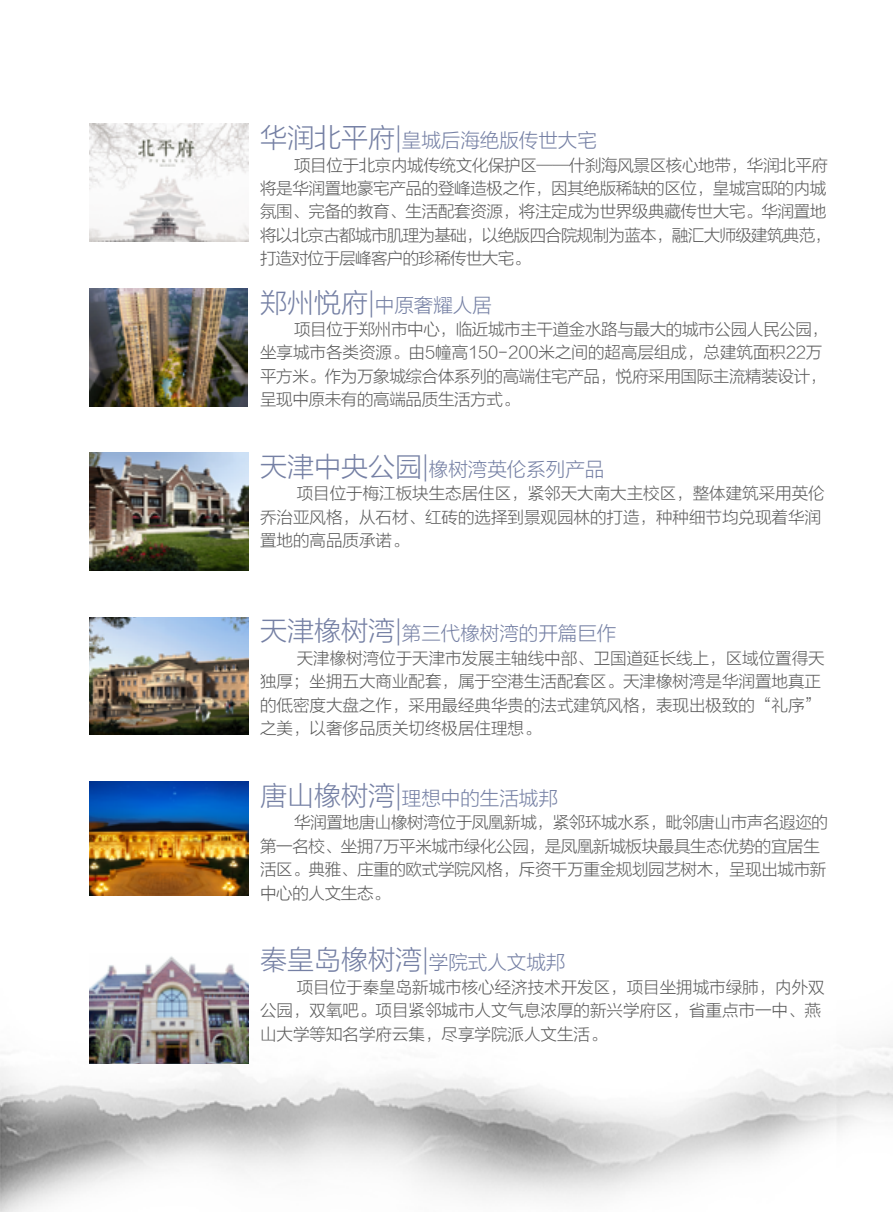
<style>
.page{position:relative;width:893px;height:1212px;background:#fff}
.page>*{position:absolute;margin:0;border:0;box-sizing:border-box;transform-origin:0 0}
.t1{font:27px "FZLTXHJW GB1 0";color:#7580a4}
.t2{font:19.5px "FZLTXHJW GB1 0";color:#7580a4}
.t3{font:16.5px/23.4px "FZLTXHK GBK1 0";letter-spacing:-.02em;color:#595959}
.t4{font:16.5px/23.4px "FZLTXHK GBK1 0";color:#595959}
.s1{font-size:27px}
.s2{font-size:19.5px}
</style>
<div class="page">
<img style="left:0;top:982px;width:893px;height:230px">
<img style="left:90px;top:288px;width:157px;height:118px">
<img style="left:89px;top:124px;width:159px;height:117px">
<img style="left:89px;top:453px;width:159px;height:118px">
<img style="left:89px;top:617px;width:159px;height:117px">
<img style="left:89px;top:782px;width:159px;height:113px">
<img style="left:89px;top:956px;width:159px;height:108px">
<p class="t2" style="left:260px;top:129px;width:338px"><span class="s1">华润北平府|</span>皇城后海绝版传世大宅</p>
<p class="t3" style="left:260px;top:154px;width:572px;text-indent:34px">项目位于北京内城传统文化保护区——什刹海风景区核心地带，华润北平府将是华润置地豪宅产品的登峰造极之作，因其绝版稀缺的区位，皇城宫邸的内城氛围、完备的教育、生活配套资源，将注定成为世界级典藏传世大宅。华润置地将以北京古都城市肌理为基础，以绝版四合院规制为蓝本，融汇大师级建筑典范，打造对位于层峰客户的珍稀传世大宅。</p>
<p class="t2" style="left:260px;top:294px;width:233px"><span class="s1">郑州悦府|</span>中原奢耀人居</p>
<p class="t3" style="left:260px;top:318px;width:569px;text-indent:34px">项目位于郑州市中心，临近城市主干道金水路与最大的城市公园人民公园，坐享城市各类资源。由5幢高150-200米之间的超高层组成，总建筑面积22万平方米。作为万象城综合体系列的高端住宅产品，悦府采用国际主流精装设计，呈现中原未有的高端品质生活方式。</p>
<p class="t2" style="left:260px;top:458px;width:346px"><span class="s1">天津中央公园|</span>橡树湾英伦系列产品</p>
<p class="t4" style="left:260px;top:482px;width:566px;text-indent:37px">项目位于梅江板块生态居住区，紧邻天大南大主校区，整体建筑采用英伦乔治亚风格，从石材、红砖的选择到景观园林的打造，种种细节均兑现着华润置地的高品质承诺。</p>
<p class="t2" style="left:260px;top:623px;width:358px"><span class="s1">天津橡树湾|</span>第三代橡树湾的开篇巨作</p>
<p class="t4" style="left:260px;top:647px;width:566px;text-indent:37px">天津橡树湾位于天津市发展主轴线中部、卫国道延长线上，区域位置得天独厚；坐拥五大商业配套，属于空港生活配套区。天津橡树湾是华润置地真正的低密度大盘之作，采用最经典华贵的法式建筑风格，表现出极致的“礼序”之美，以奢侈品质关切终极居住理想。</p>
<p class="t2" style="left:260px;top:787px;width:299px"><span class="s1">唐山橡树湾|</span>理想中的生活城邦</p>
<p class="t3" style="left:260px;top:811px;width:569px;text-indent:34px">华润置地唐山橡树湾位于凤凰新城，紧邻环城水系，毗邻唐山市声名遐迩的第一名校、坐拥7万平米城市绿化公园，是凤凰新城板块最具生态优势的宜居生活区。典雅、庄重的欧式学院风格，斥资千万重金规划园艺树木，呈现出城市新中心的人文生态。</p>
<h1 class="t1" style="left:260px;top:945px;width:307px">秦皇岛橡树湾|<span class="s2">学院式人文城邦</span></h1>
<p class="t4" style="left:260px;top:976px;width:566px;text-indent:37px">项目位于秦皇岛新城市核心经济技术开发区，项目坐拥城市绿肺，内外双公园，双氧吧。项目紧邻城市人文气息浓厚的新兴学府区，省重点市一中、燕山大学等知名学府云集，尽享学院派人文生活。</p>
</div>
